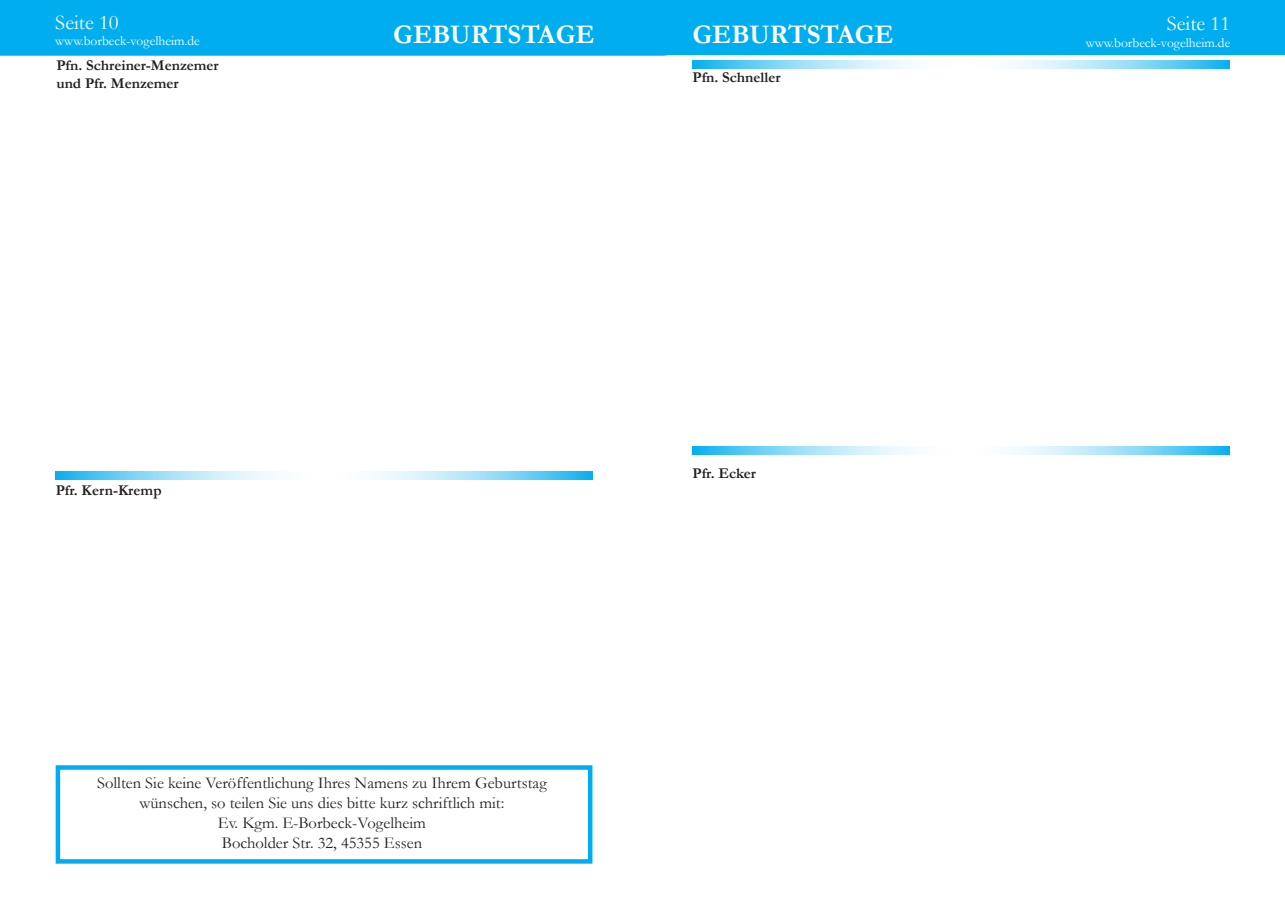
<style>
.page{position:relative;width:1285px;height:919px;background:#fff}
.page>*{position:absolute;margin:0;border:0;box-sizing:border-box;transform-origin:0 0}
.t1{font:700 27px "Garamond";color:#fff}
.t2{font:21px "Garamond";color:#fff}
.t3{font:16.5px/19.8px "Garamond";color:#231f20;text-align:center}
.t4{font:700 15px/18px "Garamond";color:#231f20}
.t5{font:13.5px "Garamond";color:#fff}
</style>
<div class="page">
<div style="left:0;top:0;width:1284px;height:56px;background:#00aeef"></div>
<svg style="left:692px;top:60px;width:537px;height:9px"></svg>
<svg style="left:55px;top:471px;width:537px;height:8px"></svg>
<svg style="left:692px;top:446px;width:537px;height:9px"></svg>
<div style="left:56px;top:765px;width:536px;height:98px;border:4px solid #00aeef"></div>
<p class="t2" style="left:55px;top:8px;width:65px">Seite 10</p>
<p class="t5" style="left:55px;top:32px;width:146px">www.borbeck-vogelheim.de</p>
<h1 class="t1" style="left:393px;top:16px;width:203px">GEBURTSTAGE</h1>
<p class="t4" style="left:56px;top:57px;width:164px">Pfn. Schreiner-Menzemer und Pfr. Menzemer</p>
<h1 class="t1" style="left:692px;top:16px;width:203px">GEBURTSTAGE</h1>
<p class="t4" style="left:692px;top:68px;width:89px">Pfn. Schneller</p>
<p class="t4" style="left:56px;top:481px;width:107px">Pfr. Kern-Kremp</p>
<p class="t3" style="left:97px;top:772px;width:451px">Sollten Sie keine Veröffentlichung Ihres Namens zu Ihrem Geburtstag wünschen, so teilen Sie uns dies bitte kurz schriftlich mit:<br>Ev. Kgm. E-Borbeck-Vogelheim<br>Bocholder Str. 32, 45355 Essen</p>
<p class="t4" style="left:692px;top:464px;width:65px">Pfr. Ecker</p>
<p class="t2" style="left:1166px;top:10px;width:65px">Seite 11</p>
<p class="t5" style="left:1085px;top:33px;width:146px">www.borbeck-vogelheim.de</p>
</div>
